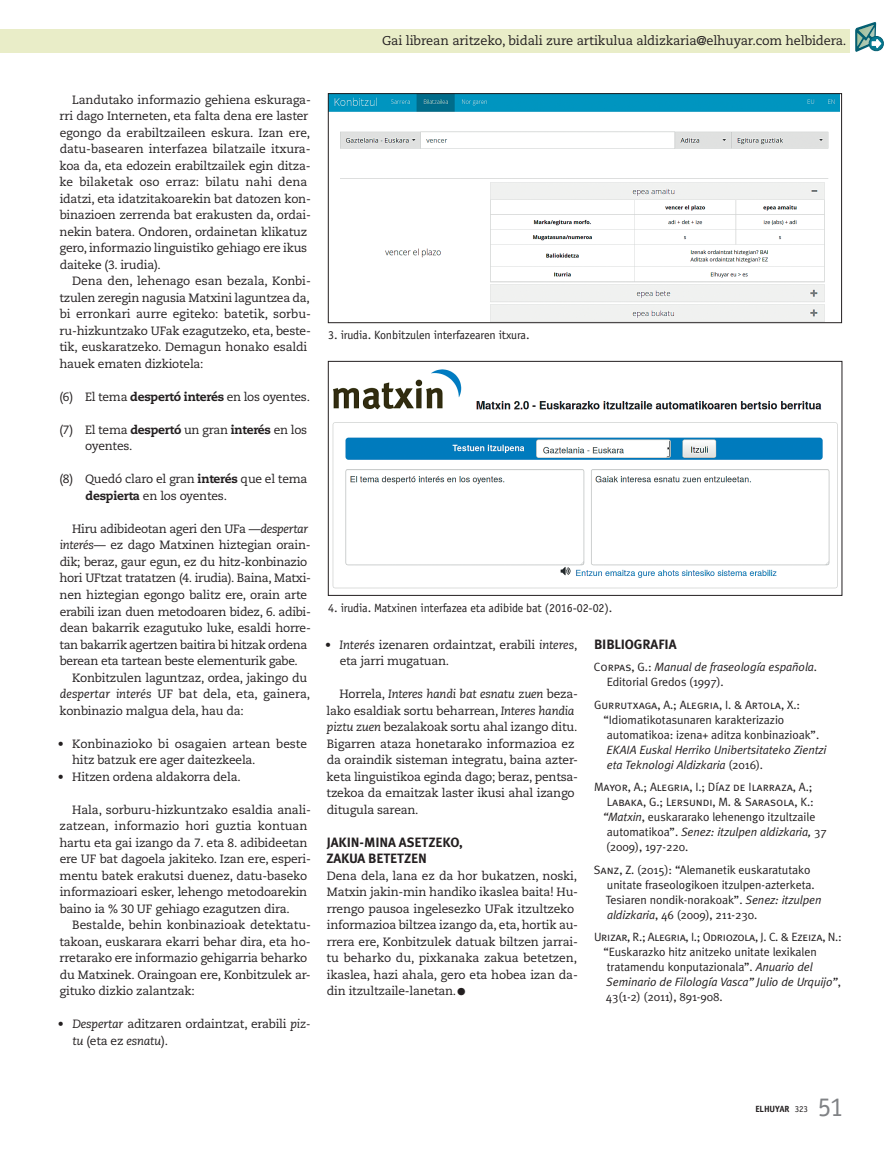
<style>
.page{position:relative;width:893px;height:1149px;background:#fff}
.page>*{position:absolute;margin:0;border:0;box-sizing:border-box;transform-origin:0 0}
.t1{font:27px "Officina Sans Std";color:#808285}
.t2{font:700 13.5px/16.5px "Meta Plus";letter-spacing:-.01em;color:#231f20}
.t3{font:12.75px "Caecilia LT Std";letter-spacing:-.01em;color:#231f20}
.t4{font:12px/16.5px "Caecilia LT Std";letter-spacing:-.02em;color:#231f20}
.t5{font:12px/15px "Meta Plus Normal";letter-spacing:-.005em;color:#231f20}
.t6{font:italic 12px/15px "Meta Plus Normal";letter-spacing:-.005em;color:#231f20}
.t7{font:12px/15px "Meta Plus Normal Caps";letter-spacing:-.005em;color:#231f20;text-align:right}
.t8{font:12px "Officina Sans Std";letter-spacing:-.01em;color:#231f20}
.t9{font:12px/16.5px "Caecilia LT Std";color:#231f20}
.t10{font:12px "Meta Plus Normal Caps";letter-spacing:-.025em;color:#231f20}
.t11{font:700 9px "Officina Sans Std";letter-spacing:-.01em;color:#231f20}
.s1{font-weight:800}
.s2{font-style:italic}
.s3{font-family:"Meta Plus Normal";font-size:21px}
.s4{font-family:"Meta Plus Normal Caps";font-style:normal}
.s5{font-style:normal}
.s6{font-family:"Meta Plus Normal Caps"}
.s7{font-weight:400}
</style>
<div class="page">
<div style="left:0;top:29px;width:849px;height:23px;background:#e9edc8"></div>
<svg style="left:855px;top:22px;width:29px;height:30px"></svg>
<div style="left:871px;top:41px;width:8px;height:5px;background:#fff"></div>
<img style="left:330px;top:95px;width:509px;height:226px">
<div style="left:328px;top:93px;width:514px;height:230px;border:1px solid #231f20"></div>
<img style="left:332px;top:369px;width:506px;height:220px">
<div style="left:328px;top:361px;width:514px;height:234px;border:1px solid #231f20"></div>
<p class="t3" style="left:382px;top:33px;width:466px">Gai librean aritzeko, bidali zure artikulua aldizkaria@elhuyar.com helbidera.</p>
<p class="t4" style="left:59px;top:91px;width:253px;text-indent:13px">Landutako informazio gehiena eskuraga&shy;rri dago Interneten, eta falta dena ere laster egongo da erabiltzaileen eskura. Izan ere, datu-basearen interfazea bilatzaile itxura&shy;koa da, eta edozein erabiltzailek egin ditza&shy;ke bilaketak oso erraz: bilatu nahi dena idatzi, eta idatzitakoarekin bat datozen kon&shy;binazioen zerrenda bat erakusten da, ordai&shy;nekin batera. Ondoren, ordainetan klikatuz gero, informazio linguistiko gehiago ere ikus daiteke (3. irudia).</p>
<p class="t4" style="left:59px;top:273px;width:253px;text-indent:13px">Dena den, lehenago esan bezala, Konbi&shy;tzulen zeregin nagusia Matxini laguntzea da, bi erronkari aurre egiteko: batetik, sorbu&shy;ru-hizkuntzako UFak ezagutzeko, eta, beste&shy;tik, euskaratzeko. Demagun honako esaldi hauek ematen dizkiotela:</p>
<p class="t4" style="left:59px;top:388px;width:252px">(6) El tema <span class="s1">despertó interés</span> en los oyentes.</p>
<p class="t4" style="left:85px;top:421px;width:223px;text-indent:-26px">(7) El tema <span class="s1">despertó</span> un gran <span class="s1">interés</span> en los oyentes.</p>
<p class="t4" style="left:85px;top:471px;width:224px;text-indent:-26px">(8) Quedó claro el gran <span class="s1">interés</span> que el tema <span class="s1">despierta</span> en los oyentes.</p>
<p class="t4" style="left:59px;top:520px;width:253px;text-indent:13px">Hiru adibideotan ageri den UFa —<span class="s2">despertar interés</span>— ez dago Matxinen hiztegian orain&shy;dik; beraz, gaur egun, ez du hitz-konbinazio hori UFtzat tratatzen (4. irudia). Baina, Matxi&shy;nen hiztegian egongo balitz ere, orain arte erabili izan duen metodoaren bidez, 6. adibi&shy;dean bakarrik ezagutuko luke, esaldi horre&shy;tan bakarrik agertzen baitira bi hitzak ordena berean eta tartean beste elementurik gabe.</p>
<p class="t4" style="left:59px;top:669px;width:252px;text-indent:13px">Konbitzulen laguntzaz, ordea, jakingo du <span class="s2">despertar interés</span> UF bat dela, eta, gainera, konbinazio malgua dela, hau da:</p>
<p class="t9" style="left:72px;top:735px;width:237px;text-indent:-14px">• Konbinazioko bi osagaien artean beste hitz batzuk ere ager daitezkeela.</p>
<p class="t4" style="left:58px;top:768px;width:184px">• Hitzen ordena aldakorra dela.</p>
<p class="t4" style="left:59px;top:801px;width:253px;text-indent:13px">Hala, sorburu-hizkuntzako esaldia anali&shy;zatzean, informazio hori guztia kontuan hartu eta gai izango da 7. eta 8. adibideetan ere UF bat dagoela jakiteko. Izan ere, esperi&shy;mentu batek erakutsi duenez, datu-baseko informazioari esker, lehengo metodoarekin baino ia % 30 UF gehiago ezagutzen dira.</p>
<p class="t4" style="left:59px;top:916px;width:253px;text-indent:13px">Bestalde, behin konbinazioak detektatu&shy;takoan, euskarara ekarri behar dira, eta ho&shy;rretarako ere informazio gehigarria beharko du Matxinek. Oraingoan ere, Konbitzulek ar&shy;gituko dizkio zalantzak:</p>
<p class="t4" style="left:72px;top:1015px;width:240px;text-indent:-14px">• <span class="s2">Despertar</span> aditzaren ordaintzat, erabili <span class="s2">piz&shy;tu</span> (eta ez <span class="s2">esnatu</span>).</p>
<p class="t8" style="left:328px;top:327px;width:203px">3. irudia. Konbitzulen interfazearen itxura.</p>
<p class="t8" style="left:328px;top:600px;width:286px">4. irudia. Matxinen interfazea eta adibide bat (2016-02-02).</p>
<p class="t4" style="left:340px;top:636px;width:239px;text-indent:-15px">• <span class="s2">Interés</span> izenaren ordaintzat, erabili <span class="s2">interes</span>, eta jarri mugatuan.</p>
<p class="t4" style="left:327px;top:685px;width:253px;text-indent:13px">Horrela, <span class="s2">Interes handi bat esnatu zuen</span> beza&shy;lako esaldiak sortu beharrean, <span class="s2">Interes handia piztu zuen</span> bezalakoak sortu ahal izango ditu.<br>Bigarren ataza honetarako informazioa ez da oraindik sisteman integratu, baina azter&shy;keta linguistikoa eginda dago; beraz, pentsa&shy;tzekoa da emaitzak laster ikusi ahal izango ditugula sarean.</p>
<p class="t2" style="left:326px;top:833px;width:138px">JAKIN-MINA ASETZEKO,<br>ZAKUA BETETZEN</p>
<p class="t4" style="left:327px;top:867px;width:253px">Dena dela, lana ez da hor bukatzen, noski, Matxin jakin-min handiko ikaslea baita! Hu&shy;rrengo pausoa ingelesezko UFak itzultzeko informazioa biltzea izango da, eta, hortik au&shy;rrera ere, Konbitzulek datuak biltzen jarrai&shy;tu beharko du, pixkanaka zakua betetzen, ikaslea, hazi ahala, gero eta hobea izan da&shy;din itzultzaile-lanetan.<span class="s3">•</span></p>
<p class="t2" style="left:594px;top:635px;width:84px">BIBLIOGRAFIA</p>
<p class="t6" style="left:607px;top:659px;width:212px;text-indent:-13px"><span class="s4">Corpas, G.:</span> Manual de fraseología española<span class="s5">.<br>Editorial Gredos (1997).</span></p>
<p class="t7" style="left:594px;top:696px;width:208px">Gurrutxaga, A.; Alegria, I. &amp; Artola, X.:</p>
<p class="t5" style="left:603px;top:711px;width:217px">“Idiomatikotasunaren karakterizazio automatikoa: izena+ aditza konbinazioak”.</p>
<p class="t6" style="left:606px;top:741px;width:222px">EKAIA Euskal Herriko Unibertsitateko Zientzi eta Teknologi Aldizkaria <span class="s5">(2016).</span></p>
<p class="t7" style="left:594px;top:779px;width:221px">Mayor, A.; Alegria, I.; Díaz de Ilarraza, A.;<br>Labaka, G.; Lersundi, M. &amp; Sarasola, K.:</p>
<p class="t5" style="left:603px;top:809px;width:226px"><span class="s2">“Matxin</span>, euskararako lehenengo itzultzaile automatikoa”. <span class="s2">Senez: itzulpen aldizkaria,</span> 37 (2009), 197-220.</p>
<p class="t5" style="left:606px;top:861px;width:217px;text-indent:-12px"><span class="s6">Sanz, Z.</span> (2015): “Alemanetik euskaratutako unitate fraseologikoen itzulpen-azterketa.<br>Tesiaren nondik-norakoak”. <span class="s2">Senez: itzulpen aldizkaria</span>, 46 (2009), 211-230.</p>
<p class="t10" style="left:594px;top:929px;width:249px">Urizar, R.; Alegria, I.; Odriozola, J. C. &amp; Ezeiza, N.:</p>
<p class="t5" style="left:603px;top:944px;width:239px"><span class="s6">“</span>Euskarazko hitz anitzeko unitate lexikalen tratamendu konputazionala”. <span class="s2">Anuario del Seminario de Filología Vasca” Julio de Urquijo”</span>, 43(1-2) (2011), 891-908.</p>
<p class="t11" style="left:755px;top:1102px;width:54px">ELHUYAR <span class="s7">323</span></p>
<h1 class="t1" style="left:818px;top:1090px;width:27px">51</h1>
</div>
